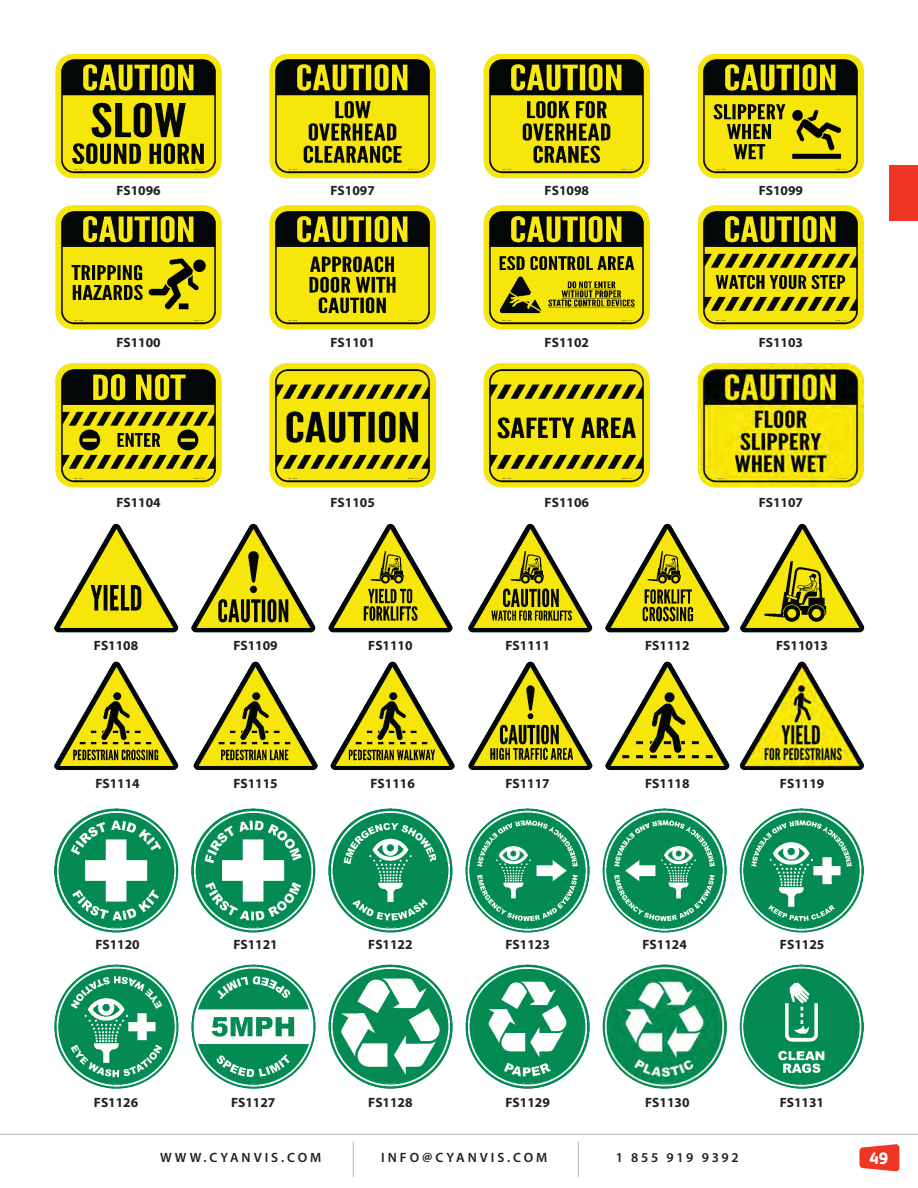
<style>
.page{position:relative;width:918px;height:1188px;background:#fff}
.page>*{position:absolute;margin:0;border:0;box-sizing:border-box;transform-origin:0 0}
.t1{font:800 16.5px "Xerox Sans";color:#fff}
.t2{font:700 13.5px "Myriad Pro";color:#231f20}
.t3{font:600 13.5px "Myriad Pro";letter-spacing:.22em;color:#231f20}
.t4{font:600 13.5px "Myriad Pro";letter-spacing:.2em;color:#231f20}
.s1{font-weight:700}
</style>
<div class="page">
<img style="left:55px;top:54px;width:167px;height:124px">
<img style="left:270px;top:205px;width:166px;height:124px">
<img style="left:270px;top:54px;width:166px;height:124px">
<img style="left:484px;top:205px;width:166px;height:124px">
<img style="left:484px;top:54px;width:166px;height:124px">
<img style="left:698px;top:205px;width:166px;height:124px">
<img style="left:55px;top:363px;width:167px;height:124px">
<img style="left:270px;top:363px;width:166px;height:124px">
<img style="left:698px;top:363px;width:166px;height:124px">
<img style="left:484px;top:363px;width:166px;height:124px">
<img style="left:698px;top:54px;width:166px;height:124px">
<img style="left:55px;top:205px;width:167px;height:124px">
<img style="left:54px;top:808px;width:124px;height:125px;border-radius:62px">
<img style="left:191px;top:808px;width:124px;height:125px;border-radius:62px">
<img style="left:328px;top:808px;width:125px;height:125px;border-radius:62px">
<img style="left:465px;top:808px;width:125px;height:125px;border-radius:62px">
<img style="left:603px;top:808px;width:124px;height:125px;border-radius:62px">
<img style="left:740px;top:808px;width:124px;height:125px;border-radius:62px">
<img style="left:54px;top:965px;width:124px;height:124px;border-radius:62px">
<img style="left:740px;top:965px;width:124px;height:124px;border-radius:62px">
<img style="left:466px;top:965px;width:124px;height:124px;border-radius:62px">
<img style="left:603px;top:965px;width:124px;height:124px;border-radius:62px">
<img style="left:328px;top:965px;width:125px;height:124px;border-radius:62px">
<img style="left:191px;top:524px;width:124px;height:108px">
<img style="left:193px;top:662px;width:125px;height:108px">
<img style="left:328px;top:524px;width:125px;height:108px">
<img style="left:740px;top:662px;width:124px;height:108px">
<img style="left:331px;top:662px;width:124px;height:108px">
<img style="left:468px;top:524px;width:124px;height:108px">
<img style="left:468px;top:662px;width:124px;height:108px">
<img style="left:605px;top:524px;width:124px;height:108px">
<img style="left:740px;top:524px;width:124px;height:108px">
<img style="left:605px;top:662px;width:124px;height:108px">
<img style="left:54px;top:524px;width:124px;height:108px">
<img style="left:54px;top:662px;width:124px;height:108px">
<img style="left:191px;top:965px;width:125px;height:124px;border-radius:62px">
<hr style="left:0;top:1134px;width:918px;height:1px;background:#b2b3b7">
<hr style="left:353px;top:1142px;width:1px;height:35px;background:#b2b3b7">
<hr style="left:578px;top:1142px;width:1px;height:35px;background:#b2b3b7">
<svg style="left:859px;top:1144px;width:40px;height:27px"></svg>
<div style="left:888px;top:165px;width:30px;height:55px;background:#ef3523"></div>
<p class="t2" style="left:116px;top:182px;width:46px">FS1096</p>
<p class="t2" style="left:330px;top:182px;width:46px">FS1097</p>
<p class="t2" style="left:545px;top:182px;width:46px">FS1098</p>
<p class="t2" style="left:759px;top:182px;width:46px">FS1099</p>
<p class="t2" style="left:116px;top:334px;width:46px">FS1100</p>
<p class="t2" style="left:330px;top:334px;width:46px">FS1101</p>
<p class="t2" style="left:545px;top:334px;width:46px">FS1102</p>
<p class="t2" style="left:759px;top:334px;width:46px">FS1103</p>
<p class="t2" style="left:116px;top:494px;width:46px">FS1104</p>
<p class="t2" style="left:330px;top:494px;width:46px">FS1105</p>
<p class="t2" style="left:545px;top:494px;width:46px">FS1106</p>
<p class="t2" style="left:759px;top:494px;width:46px">FS1107</p>
<p class="t2" style="left:94px;top:637px;width:46px">FS1108</p>
<p class="t2" style="left:233px;top:637px;width:46px">FS1109</p>
<p class="t2" style="left:368px;top:637px;width:46px">FS1110</p>
<p class="t2" style="left:506px;top:637px;width:46px">FS1111</p>
<p class="t2" style="left:645px;top:637px;width:46px">FS1112</p>
<p class="t2" style="left:776px;top:637px;width:53px">FS11013</p>
<p class="t2" style="left:95px;top:774px;width:46px">FS1114</p>
<p class="t2" style="left:233px;top:774px;width:46px">FS1115</p>
<p class="t2" style="left:370px;top:774px;width:46px">FS1116</p>
<p class="t2" style="left:505px;top:774px;width:46px">FS1117</p>
<p class="t2" style="left:645px;top:774px;width:46px">FS1118</p>
<p class="t2" style="left:780px;top:774px;width:46px">FS1119</p>
<p class="t2" style="left:95px;top:936px;width:46px">FS1120</p>
<p class="t2" style="left:233px;top:936px;width:46px">FS1121</p>
<p class="t2" style="left:368px;top:936px;width:46px">FS1122</p>
<p class="t2" style="left:506px;top:936px;width:46px">FS1123</p>
<p class="t2" style="left:643px;top:936px;width:46px">FS1124</p>
<p class="t2" style="left:780px;top:936px;width:46px">FS1125</p>
<p class="t2" style="left:94px;top:1094px;width:46px">FS1126</p>
<p class="t2" style="left:231px;top:1094px;width:46px">FS1127</p>
<p class="t2" style="left:368px;top:1094px;width:46px">FS1128</p>
<p class="t2" style="left:506px;top:1094px;width:46px">FS1129</p>
<p class="t2" style="left:645px;top:1094px;width:46px">FS1130</p>
<p class="t2" style="left:780px;top:1094px;width:46px">FS1131</p>
<p class="t3" style="left:160px;top:1149px;width:163px">WWW.CYANVIS.COM</p>
<p class="t3" style="left:381px;top:1149px;width:168px">INFO<span class="s1">@</span>CYANVIS.COM</p>
<p class="t4" style="left:616px;top:1149px;width:125px">1 855 919 9392</p>
<p class="t1" style="left:870px;top:1146px;width:20px">49</p>
</div>
